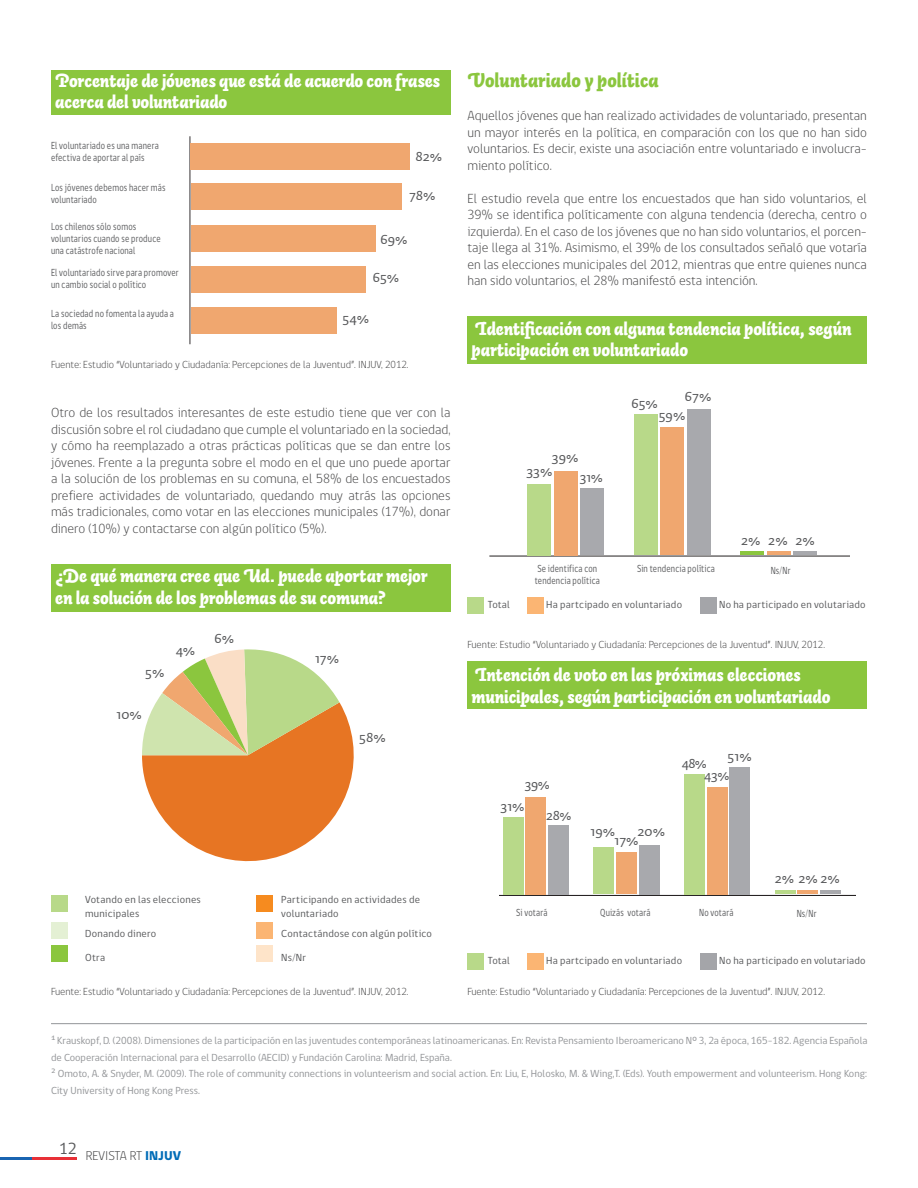
<style>
.page{position:relative;width:918px;height:1188px;background:#fff}
.page>*{position:absolute;margin:0;border:0;box-sizing:border-box;transform-origin:0 0}
.t1{font:italic 900 19.5px "Auto 3";color:#8bc63e}
.t2{font:italic 900 18px/21.6px "Auto 3";letter-spacing:-.01em;color:#fff}
.t3{font:16.5px "gob CL";color:#57585a}
.t4{font:15px "Auto 3";color:#57585a}
.t5{font:300 13.5px/16.5px "gob CL";color:#3e3e3f;text-align:justify}
.t6{font:300 13.05px "gob CL";color:#3e3e3f}
.t7{font:10.5px/16.5px "gob CL";color:#939598}
.t8{font:10.5px/12px "gob CL";letter-spacing:.02em;color:#57585a;scale:.8 1}
.t9{font:300 10.5px "gob CL";color:#3e3e3f}
.t10{font:10.5px/13.5px "gob CL";letter-spacing:.02em;color:#57585a}
.s1{font-weight:800;color:#006cb7}
</style>
<div class="page">
<hr style="left:31px;top:1157px;width:46px;height:3px;background:#e83037">
<hr style="left:0;top:1157px;width:31px;height:3px;background:#1964b1">
<svg style="left:142px;top:649px;width:212px;height:213px"></svg>
<hr style="left:51px;top:1023px;width:816px;height:1px;background:#939598">
<div style="left:51px;top:564px;width:399px;height:48px;background:#8bc63e"></div>
<div style="left:51px;top:896px;width:16px;height:16px;background:#b8d989"></div>
<div style="left:256px;top:896px;width:16px;height:16px;background:#f68b1f"></div>
<div style="left:51px;top:923px;width:16px;height:16px;background:#e4f0d4"></div>
<div style="left:256px;top:922px;width:16px;height:17px;background:#fbb573"></div>
<div style="left:51px;top:945px;width:16px;height:17px;background:#8bc63e"></div>
<div style="left:256px;top:945px;width:16px;height:17px;background:#fee4c9"></div>
<hr style="left:489px;top:556px;width:360px;height:1px;background:#231f20">
<hr style="left:793px;top:552px;width:24px;height:3px;background:#a8a9ad">
<hr style="left:767px;top:552px;width:24px;height:3px;background:#f0a76f">
<hr style="left:740px;top:552px;width:24px;height:3px;background:#8bc63e">
<div style="left:687px;top:410px;width:24px;height:145px;background:#a8a9ad"></div>
<div style="left:660px;top:427px;width:24px;height:128px;background:#f0a76f"></div>
<div style="left:634px;top:414px;width:24px;height:141px;background:#b8d989"></div>
<div style="left:580px;top:488px;width:24px;height:67px;background:#a8a9ad"></div>
<div style="left:554px;top:471px;width:24px;height:84px;background:#f0a76f"></div>
<div style="left:527px;top:484px;width:24px;height:71px;background:#b8d989"></div>
<div style="left:468px;top:597px;width:16px;height:17px;background:#b8d989"></div>
<div style="left:701px;top:597px;width:16px;height:17px;background:#a4a5a9"></div>
<div style="left:527px;top:598px;width:17px;height:16px;background:#fbb573"></div>
<div style="left:468px;top:316px;width:399px;height:48px;background:#8bc63e"></div>
<div style="left:468px;top:661px;width:399px;height:48px;background:#8bc63e"></div>
<div style="left:468px;top:953px;width:16px;height:16px;background:#b8d989"></div>
<div style="left:701px;top:953px;width:16px;height:16px;background:#a4a5a9"></div>
<div style="left:527px;top:954px;width:17px;height:16px;background:#fbb573"></div>
<hr style="left:499px;top:895px;width:356px;height:1px;background:#231f20">
<hr style="left:820px;top:890px;width:20px;height:4px;background:#a8a9ad">
<hr style="left:797px;top:890px;width:21px;height:4px;background:#f0a76f">
<hr style="left:775px;top:890px;width:20px;height:4px;background:#b8d989">
<div style="left:730px;top:767px;width:20px;height:127px;background:#a8a9ad"></div>
<div style="left:707px;top:787px;width:20px;height:107px;background:#f0a76f"></div>
<div style="left:684px;top:774px;width:21px;height:120px;background:#b8d989"></div>
<div style="left:639px;top:845px;width:20px;height:49px;background:#a8a9ad"></div>
<div style="left:616px;top:853px;width:21px;height:41px;background:#f0a76f"></div>
<div style="left:594px;top:848px;width:20px;height:46px;background:#b8d989"></div>
<div style="left:548px;top:825px;width:21px;height:69px;background:#a8a9ad"></div>
<div style="left:526px;top:797px;width:20px;height:97px;background:#f0a76f"></div>
<div style="left:503px;top:817px;width:20px;height:77px;background:#b8d989"></div>
<div style="left:51px;top:71px;width:399px;height:44px;background:#8bc63e"></div>
<hr style="left:189px;top:136px;width:1px;height:208px;background:#231f20">
<div style="left:191px;top:307px;width:145px;height:26px;background:#f0a76f"></div>
<div style="left:191px;top:266px;width:174px;height:26px;background:#f0a76f"></div>
<div style="left:191px;top:225px;width:184px;height:26px;background:#f0a76f"></div>
<div style="left:191px;top:184px;width:210px;height:26px;background:#f0a76f"></div>
<div style="left:191px;top:144px;width:219px;height:26px;background:#f0a76f"></div>
<h2 class="t2" style="left:55px;top:70px;width:387px;line-height:21px">Porcentaje de jóvenes que está de acuerdo con frases acerca del voluntariado</h2>
<p class="t8" style="left:51px;top:139px;width:136px">El voluntariado es una manera efectiva de aportar al país</p>
<p class="t8" style="left:51px;top:182px;width:145px">Los jóvenes debemos hacer más voluntariado</p>
<p class="t8" style="left:51px;top:221px;width:138px">Los chilenos sólo somos voluntarios cuando se produce una catástrofe nacional</p>
<p class="t8" style="left:51px;top:266px;width:161px">El voluntariado sirve para promover un cambio social o político</p>
<p class="t8" style="left:51px;top:308px;width:155px">La sociedad no fomenta la ayuda a los demás</p>
<p class="t4" style="left:415px;top:146px;width:28px">82%</p>
<p class="t4" style="left:409px;top:185px;width:28px">78%</p>
<p class="t4" style="left:380px;top:229px;width:29px">69%</p>
<p class="t4" style="left:373px;top:268px;width:28px">65%</p>
<p class="t4" style="left:342px;top:309px;width:28px">54%</p>
<p class="t9" style="left:51px;top:357px;width:359px">Fuente: Estudio “Voluntariado y Ciudadanía: Percepciones de la Juventud”. INJUV, 2012.</p>
<p class="t5" style="left:51px;top:405px;width:401px">Otro de los resultados interesantes de este estudio tiene que ver con la discusión sobre el rol ciudadano que cumple el voluntariado en la sociedad, y cómo ha reemplazado a otras prácticas políticas que se dan entre los jóvenes. Frente a la pregunta sobre el modo en el que uno puede aportar a la solución de los problemas en su comuna, el 58% de los encuestados prefiere actividades de voluntariado, quedando muy atrás las opciones más tradicionales, como votar en las elecciones municipales (17%), donar dinero (10%) y contactarse con algún político (5%).</p>
<h2 class="t2" style="left:55px;top:565px;width:374px">¿De qué manera cree que Ud. puede aportar mejor en la solución de los problemas de su comuna?</h2>
<p class="t4" style="left:145px;top:662px;width:21px">5%</p>
<p class="t4" style="left:176px;top:641px;width:21px">4%</p>
<p class="t4" style="left:116px;top:705px;width:27px">10%</p>
<p class="t4" style="left:215px;top:629px;width:21px">6%</p>
<p class="t4" style="left:315px;top:648px;width:26px">17%</p>
<p class="t4" style="left:359px;top:728px;width:28px">58%</p>
<p class="t10" style="left:85px;top:893px;width:117px">Votando en las elecciones municipales</p>
<p class="t10" style="left:85px;top:927px;width:73px">Donando dinero</p>
<p class="t10" style="left:85px;top:951px;width:22px">Otra</p>
<p class="t10" style="left:281px;top:893px;width:140px">Participando en actividades de voluntariado</p>
<p class="t10" style="left:281px;top:927px;width:152px">Contactándose con algún político</p>
<p class="t10" style="left:281px;top:951px;width:26px">Ns/Nr</p>
<h1 class="t1" style="left:468px;top:69px;width:193px">Voluntariado y política</h1>
<p class="t5" style="left:468px;top:108px;width:401px">Aquellos jóvenes que han realizado actividades de voluntariado, presentan un mayor interés en la política, en comparación con los que no han sido voluntarios. Es decir, existe una asociación entre voluntariado e involucra&shy;miento político.</p>
<p class="t5" style="left:468px;top:190px;width:401px">El estudio revela que entre los encuestados que han sido voluntarios, el 39% se identifica políticamente con alguna tendencia (derecha, centro o izquierda). En el caso de los jóvenes que no han sido voluntarios, el porcen&shy;taje llega al 31%. Asimismo, el 39% de los consultados señaló que votaría en las elecciones municipales del 2012, mientras que entre quienes nunca han sido voluntarios, el 28% manifestó esta intención.</p>
<h2 class="t2" style="left:472px;top:317px;width:381px">Identificación con alguna tendencia política, según participación en voluntariado</h2>
<p class="t4" style="left:631px;top:394px;width:28px">65%</p>
<p class="t4" style="left:685px;top:387px;width:28px">67%</p>
<p class="t4" style="left:552px;top:448px;width:28px">39%</p>
<p class="t4" style="left:526px;top:462px;width:28px">33%</p>
<p class="t4" style="left:580px;top:468px;width:24px">31%</p>
<p class="t4" style="left:659px;top:406px;width:28px">59%</p>
<p class="t4" style="left:741px;top:531px;width:75px">2% 2% 2%</p>
<p class="t8" style="left:535px;top:563px;width:83px">Se identifica con tendencia política</p>
<p class="t8" style="left:637px;top:563px;width:99px">Sin tendencia política</p>
<p class="t8" style="left:771px;top:564px;width:26px">Ns/Nr</p>
<p class="t10" style="left:488px;top:598px;width:24px">Total</p>
<p class="t10" style="left:546px;top:598px;width:137px">Ha partcipado en voluntariado</p>
<p class="t10" style="left:719px;top:598px;width:148px">No ha participado en volutariado</p>
<p class="t9" style="left:468px;top:637px;width:359px">Fuente: Estudio “Voluntariado y Ciudadanía: Percepciones de la Juventud”. INJUV, 2012.</p>
<h2 class="t2" style="left:472px;top:664px;width:360px">Intención de voto en las próximas elecciones municipales, según participación en voluntariado</h2>
<p class="t4" style="left:525px;top:775px;width:27px">39%</p>
<p class="t4" style="left:501px;top:796px;width:25px">31%</p>
<p class="t4" style="left:546px;top:805px;width:27px">28%</p>
<p class="t4" style="left:682px;top:753px;width:27px">48%</p>
<p class="t4" style="left:728px;top:747px;width:26px">51%</p>
<p class="t4" style="left:704px;top:765px;width:27px">43%</p>
<p class="t4" style="left:638px;top:821px;width:29px">20%</p>
<p class="t4" style="left:591px;top:822px;width:26px">19%</p>
<p class="t4" style="left:615px;top:831px;width:26px">17%</p>
<p class="t4" style="left:775px;top:869px;width:66px">2% 2% 2%</p>
<p class="t8" style="left:516px;top:907px;width:41px">Si votará</p>
<p class="t8" style="left:600px;top:907px;width:65px">Quizás votará</p>
<p class="t8" style="left:699px;top:906px;width:45px">No votará</p>
<p class="t8" style="left:797px;top:908px;width:26px">Ns/Nr</p>
<p class="t10" style="left:488px;top:954px;width:24px">Total</p>
<p class="t10" style="left:546px;top:954px;width:137px">Ha partcipado en voluntariado</p>
<p class="t10" style="left:719px;top:954px;width:148px">No ha participado en volutariado</p>
<p class="t9" style="left:51px;top:984px;width:359px">Fuente: Estudio “Voluntariado y Ciudadanía: Percepciones de la Juventud”. INJUV, 2012.</p>
<p class="t9" style="left:468px;top:984px;width:359px">Fuente: Estudio “Voluntariado y Ciudadanía: Percepciones de la Juventud”. INJUV, 2012.</p>
<p class="t7" style="left:51px;top:1033px;width:818px">₁ Krauskopf, D. (2008). Dimensiones de la participación en las juventudes contemporáneas latinoamericanas. En: Revista Pensamiento Iberoamericano Nº 3, 2a época, 165-182. Agencia Española de Cooperación Internacional para el Desarrollo (AECID) y Fundación Carolina: Madrid, España.<br>₂ Omoto, A. &amp; Snyder, M. (2009). The role of community connections in volunteerism and social action. En: Liu, E, Holosko, M. &amp; Wing,T. (Eds). Youth empowerment and volunteerism. Hong Kong:<br>City University of Hong Kong Press.</p>
<p class="t3" style="left:59px;top:1137px;width:19px">12</p>
<p class="t6" style="left:86px;top:1146px;width:97px">REVISTA RT <span class="s1">INJUV</span></p>
</div>
